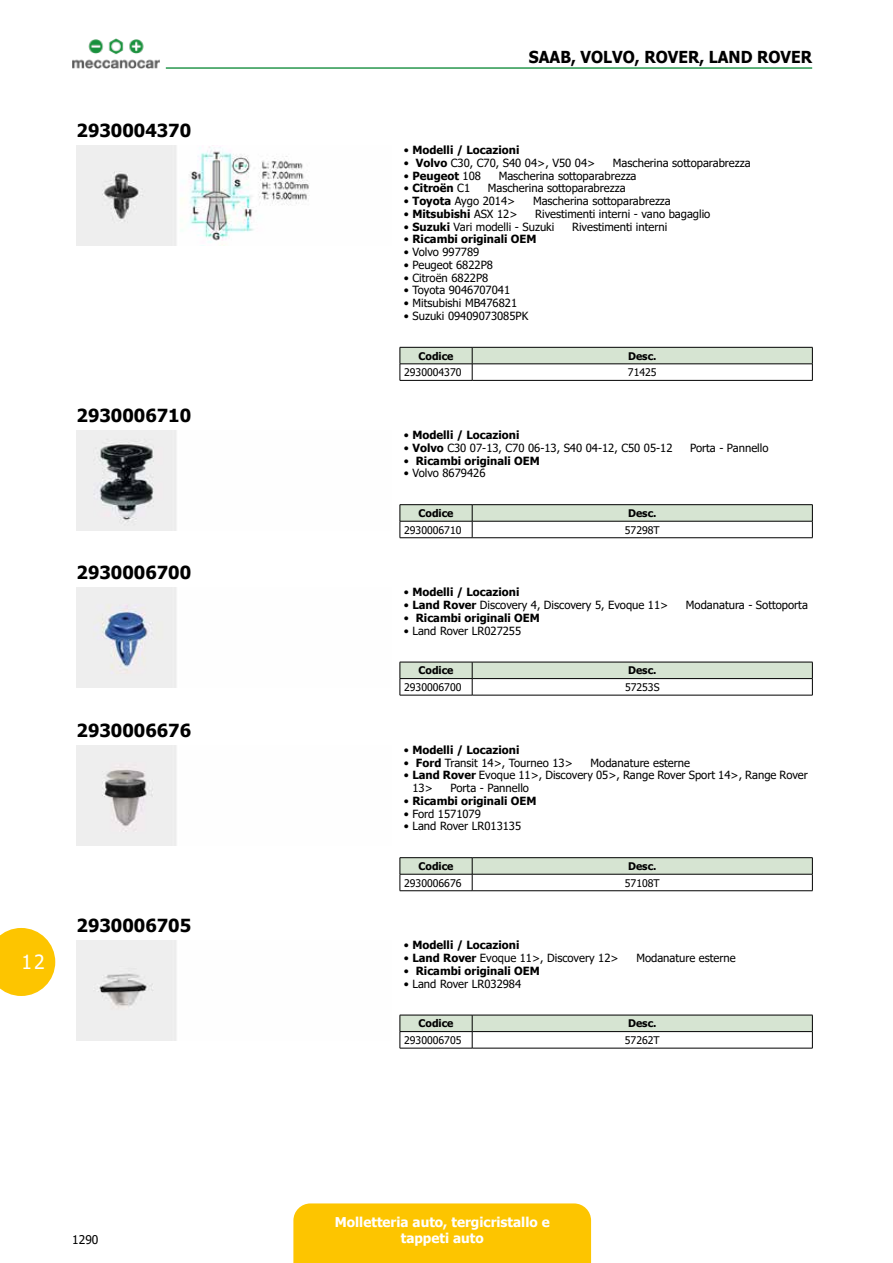
<style>
.page{position:relative;width:893px;height:1263px;background:#fff}
.page>*{position:absolute;margin:0;border:0;box-sizing:border-box;transform-origin:0 0}
.t1{font:19.5px "Tahoma";color:#fff}
.t2{font:700 18px "Tahoma";color:#000}
.t3{font:700 16.5px "Tahoma";color:#000;scale:.95 1}
.t4{font:700 13.5px/16.2px "Tahoma";color:#fff;text-align:center}
.t5{font:12px "Tahoma";color:#000}
.t6{font:11.25px/12.8px "Tahoma";color:#000}
.t7{font:700 11.25px "Tahoma";color:#000}
.t8{font:10.5px "Tahoma";color:#000}
.t9{font:700 10.5px "Tahoma";color:#000}
.s1{font-weight:400}
.s2{font-weight:700}
</style>
<div class="page">
<div style="left:293px;top:1203px;width:298px;height:60px;background:#fdc500"></div>
<svg style="left:0;top:928px;width:55px;height:68px;background:#fdce27"></svg>
<img style="left:72px;top:38px;width:87px;height:31px">
<hr style="left:166px;top:67px;width:646px;height:2px;background:#28974e">
<img style="left:77px;top:146px;width:233px;height:100px">
<svg style="left:400px;top:347px;width:413px;height:33px"></svg>
<hr style="left:400px;top:380px;width:72px;height:1px;background:#000">
<hr style="left:472px;top:380px;width:341px;height:1px;background:#000">
<img style="left:77px;top:430px;width:100px;height:100px">
<hr style="left:400px;top:504px;width:72px;height:1px;background:#000">
<hr style="left:472px;top:504px;width:341px;height:1px;background:#000">
<svg style="left:400px;top:505px;width:413px;height:32px"></svg>
<hr style="left:400px;top:537px;width:72px;height:1px;background:#000">
<hr style="left:472px;top:537px;width:341px;height:1px;background:#000">
<img style="left:77px;top:588px;width:100px;height:100px">
<svg style="left:400px;top:662px;width:413px;height:33px"></svg>
<hr style="left:400px;top:695px;width:72px;height:1px;background:#000">
<hr style="left:472px;top:695px;width:341px;height:1px;background:#000">
<img style="left:77px;top:745px;width:100px;height:100px">
<hr style="left:400px;top:857px;width:72px;height:1px;background:#000">
<hr style="left:472px;top:857px;width:341px;height:1px;background:#000">
<svg style="left:400px;top:858px;width:413px;height:32px"></svg>
<hr style="left:400px;top:890px;width:72px;height:1px;background:#000">
<hr style="left:472px;top:890px;width:341px;height:1px;background:#000">
<img style="left:77px;top:941px;width:100px;height:100px">
<svg style="left:400px;top:1015px;width:413px;height:33px"></svg>
<hr style="left:400px;top:1048px;width:72px;height:1px;background:#000">
<hr style="left:472px;top:1048px;width:341px;height:1px;background:#000">
<h2 class="t2" style="left:77px;top:118px;width:116px">2930004370</h2>
<h2 class="t2" style="left:77px;top:403px;width:116px">2930006710</h2>
<h2 class="t2" style="left:77px;top:560px;width:116px">2930006700</h2>
<h2 class="t2" style="left:77px;top:717px;width:116px">2930006676</h2>
<h1 class="t1" style="left:21px;top:949px;width:25px">12</h1>
<h2 class="t2" style="left:77px;top:913px;width:116px">2930006705</h2>
<p class="t5" style="left:72px;top:1231px;width:28px">1290</p>
<h3 class="t3" style="left:529px;top:45px;width:23px">Saab</h3>
<h3 class="t3" style="left:571px;top:45px;width:255px">, Volvo, Rover, Lan d Rover</h3>
<p class="t7" style="left:404px;top:142px;width:117px"><span class="s1">•</span> Modelli / Locazioni</p>
<p class="t6" style="left:404px;top:157px;width:193px">• <span class="s2">Volvo</span> C30, C70, S40 04&gt;, V50 04&gt;</p>
<p class="t6" style="left:613px;top:157px;width:139px">Mascherina sottoparabrezza</p>
<p class="t7" style="left:404px;top:168px;width:79px"><span class="s1">•</span> Peugeot <span class="s1">108</span></p>
<p class="t6" style="left:499px;top:170px;width:139px">Mascherina sottoparabrezza</p>
<p class="t7" style="left:404px;top:180px;width:68px"><span class="s1">•</span> Citroën <span class="s1">C1</span></p>
<p class="t6" style="left:488px;top:183px;width:139px">Mascherina sottoparabrezza</p>
<p class="t6" style="left:404px;top:195px;width:113px">• <span class="s2">Toyota</span> Aygo 2014&gt;</p>
<p class="t6" style="left:533px;top:195px;width:139px">Mascherina sottoparabrezza</p>
<p class="t7" style="left:404px;top:206px;width:115px"><span class="s1">•</span> Mitsubishi <span class="s1">ASX 12&gt;</span></p>
<p class="t6" style="left:535px;top:208px;width:177px">Rivestimenti interni - vano bagaglio</p>
<p class="t6" style="left:404px;top:221px;width:152px">• <span class="s2">Suzuki</span> Vari modelli - Suzuki</p>
<p class="t6" style="left:572px;top:221px;width:97px">Rivestimenti interni</p>
<p class="t7" style="left:404px;top:231px;width:134px"><span class="s1">•</span> Ricambi originali OEM</p>
<p class="t6" style="left:404px;top:246px;width:77px">• Volvo 997789</p>
<p class="t6" style="left:404px;top:259px;width:91px">• Peugeot 6822P8</p>
<p class="t6" style="left:404px;top:272px;width:86px">• Citroën 6822P8</p>
<p class="t6" style="left:404px;top:285px;width:108px">• Toyota 9046707041</p>
<p class="t6" style="left:404px;top:297px;width:115px">• Mitsubishi MB476821</p>
<p class="t6" style="left:404px;top:310px;width:126px">• Suzuki 09409073085PK</p>
<p class="t9" style="left:418px;top:348px;width:37px">Codice</p>
<p class="t9" style="left:628px;top:348px;width:30px">Desc.</p>
<p class="t8" style="left:404px;top:365px;width:59px">2930004370</p>
<p class="t8" style="left:628px;top:365px;width:30px">71425</p>
<p class="t7" style="left:404px;top:427px;width:117px"><span class="s1">•</span> Modelli / Locazioni</p>
<p class="t6" style="left:404px;top:442px;width:270px">• <span class="s2">Volvo</span> C30 07-13, C70 06-13, S40 04-12, C50 05-12</p>
<p class="t6" style="left:690px;top:442px;width:80px">Porta - Pannello</p>
<p class="t7" style="left:404px;top:453px;width:137px"><span class="s1">•</span> Ricambi originali OEM</p>
<p class="t6" style="left:404px;top:467px;width:83px">• Volvo 8679426</p>
<p class="t9" style="left:418px;top:506px;width:37px">Codice</p>
<p class="t9" style="left:628px;top:506px;width:30px">Desc.</p>
<p class="t8" style="left:404px;top:523px;width:59px">2930006710</p>
<p class="t8" style="left:625px;top:523px;width:36px">57298T</p>
<p class="t7" style="left:404px;top:584px;width:117px"><span class="s1">•</span> Modelli / Locazioni</p>
<p class="t6" style="left:404px;top:599px;width:266px">• <span class="s2">Land Rover</span> Discovery 4, Discovery 5, Evoque 11&gt;</p>
<p class="t6" style="left:686px;top:599px;width:123px">Modanatura - Sottoporta</p>
<p class="t7" style="left:404px;top:610px;width:137px"><span class="s1">•</span> Ricambi originali OEM</p>
<p class="t6" style="left:404px;top:625px;width:119px">• Land Rover LR027255</p>
<p class="t9" style="left:418px;top:663px;width:37px">Codice</p>
<p class="t9" style="left:628px;top:663px;width:30px">Desc.</p>
<p class="t8" style="left:404px;top:680px;width:59px">2930006700</p>
<p class="t8" style="left:625px;top:680px;width:36px">57253S</p>
<p class="t7" style="left:404px;top:742px;width:117px"><span class="s1">•</span> Modelli / Locazioni</p>
<p class="t6" style="left:404px;top:757px;width:170px">• <span class="s2">Ford</span> Transit 14&gt;, Tourneo 13&gt;</p>
<p class="t6" style="left:591px;top:757px;width:101px">Modanature esterne</p>
<p class="t6" style="left:412px;top:769px;width:397px;text-indent:-9px">• <span class="s2">Land Rover</span> Evoque 11&gt;, Discovery 05&gt;, Range Rover Sport 14&gt;, Range Rover<br>13&gt;</p>
<p class="t6" style="left:451px;top:782px;width:80px">Porta - Pannello</p>
<p class="t7" style="left:404px;top:793px;width:134px"><span class="s1">•</span> Ricambi originali OEM</p>
<p class="t6" style="left:404px;top:808px;width:78px">• Ford 1571079</p>
<p class="t6" style="left:404px;top:820px;width:119px">• Land Rover LR013135</p>
<p class="t9" style="left:418px;top:859px;width:37px">Codice</p>
<p class="t9" style="left:628px;top:859px;width:30px">Desc.</p>
<p class="t8" style="left:404px;top:876px;width:59px">2930006676</p>
<p class="t8" style="left:625px;top:876px;width:36px">57108T</p>
<p class="t7" style="left:404px;top:937px;width:117px"><span class="s1">•</span> Modelli / Locazioni</p>
<p class="t6" style="left:404px;top:952px;width:216px">• <span class="s2">Land Rover</span> Evoque 11&gt;, Discovery 12&gt;</p>
<p class="t6" style="left:636px;top:952px;width:101px">Modanature esterne</p>
<p class="t7" style="left:404px;top:963px;width:137px"><span class="s1">•</span> Ricambi originali OEM</p>
<p class="t6" style="left:404px;top:978px;width:119px">• Land Rover LR032984</p>
<p class="t9" style="left:418px;top:1016px;width:37px">Codice</p>
<p class="t9" style="left:628px;top:1016px;width:30px">Desc.</p>
<p class="t8" style="left:404px;top:1033px;width:59px">2930006705</p>
<p class="t8" style="left:625px;top:1033px;width:36px">57262T</p>
<p class="t4" style="left:335px;top:1214px;width:216px">Molletteria auto, tergicristallo e tappeti auto</p>
</div>
